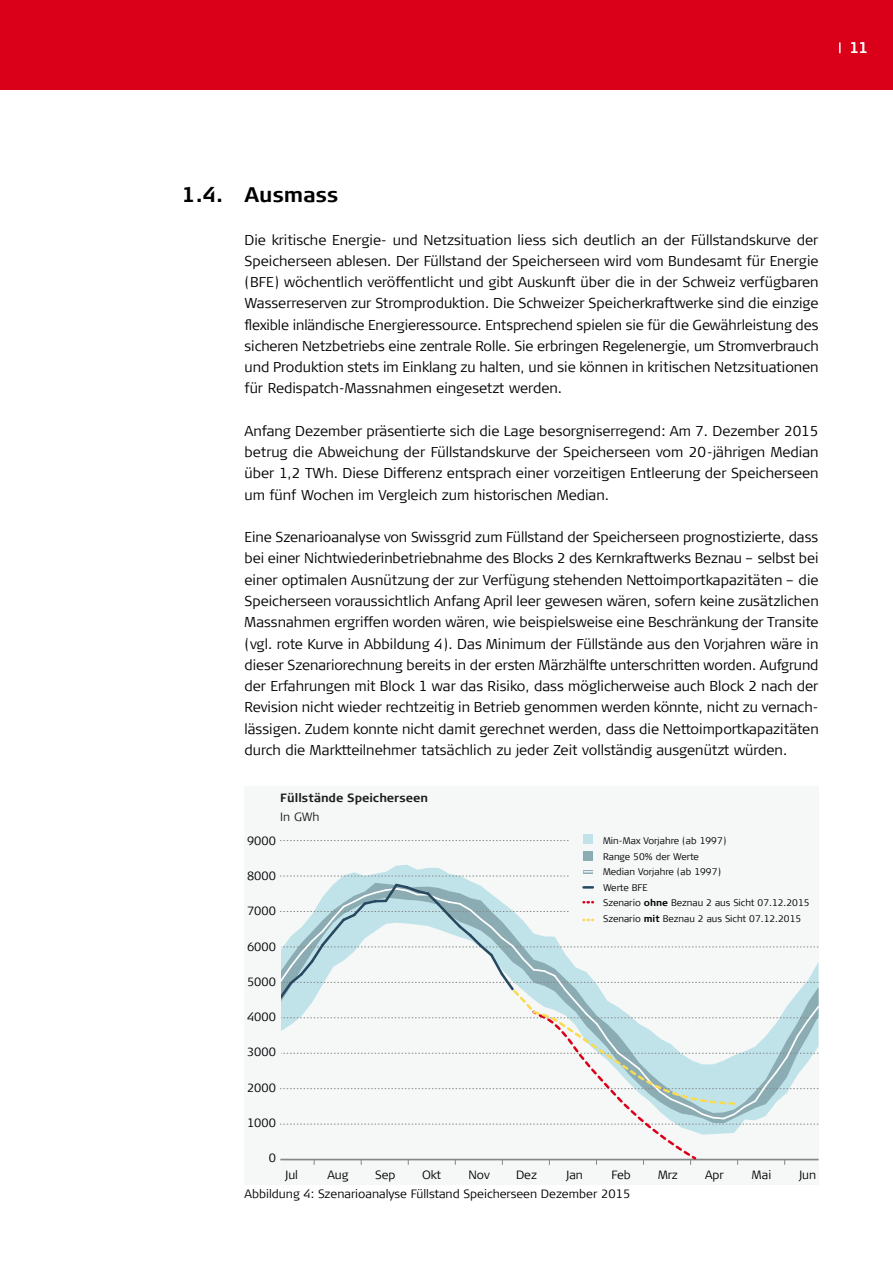
<style>
.page{position:relative;width:893px;height:1263px;background:#fff}
.page>*{position:absolute;margin:0;border:0;box-sizing:border-box;transform-origin:0 0}
.t1{font:700 21px "Signa Column";color:#000}
.t2{font:15px "Signa Column";color:#fff}
._03_Fließtext{font:300 14.25px/21.3px "Signa Column";color:#000;text-align:justify}
._04_Bildunterschrift{font:300 12px "Signa Column";color:#000}
.t3{font:300 11.85px "Signa Column";color:#000204}
.t4{font:700 11.85px/19px "Signa Column";color:#1b1e1d}
.t5{font:300 9.6px/15.5px "Signa Column";color:#000204}
.s1{font-weight:300}
.s2{font-weight:700}
</style>
<div class="page">
<div style="left:0;top:0;width:893px;height:90px;background:#da001a"></div>
<div style="left:244px;top:786px;width:575px;height:398px;background:#f6f7f7"></div>
<svg style="left:280px;top:840px;width:289px;height:1px"></svg>
<div style="left:584px;top:834px;width:9px;height:10px;background:#c0e3ea"></div>
<div style="left:584px;top:851px;width:9px;height:10px;background:#8cacb4"></div>
<svg style="left:280px;top:870px;width:539px;height:295px"></svg>
<p class="t2" style="left:850px;top:39px;width:20px">11</p>
<p class="t1" style="left:182px;top:182px;width:158px">1.4. Ausmass</p>
<p class="_03_Fließtext" style="left:244px;top:229px;width:576px">Die kritische Energie- und Netzsituation liess sich deutlich an der Füllstandskurve der Speicherseen ablesen. Der Füllstand der Speicherseen wird vom Bundesamt für Energie (BFE) wöchentlich veröffentlicht und gibt Auskunft über die in der Schweiz verfügbaren Wasserreserven zur Stromproduktion. Die Schweizer Speicherkraftwerke sind die einzige flexible inländische Energieressource. Entsprechend spielen sie für die Gewährleistung des sicheren Netzbetriebs eine zentrale Rolle. Sie erbringen Regelenergie, um Stromverbrauch und Produktion stets im Einklang zu halten, und sie können in kritischen Netzsituationen für Redispatch-Massnahmen eingesetzt werden.</p>
<p class="_03_Fließtext" style="left:244px;top:420px;width:576px">Anfang Dezember präsentierte sich die Lage besorgniserregend: Am 7. Dezember 2015 betrug die Abweichung der Füllstandskurve der Speicherseen vom 20-jährigen Median über 1,2 TWh. Diese Differenz entsprach einer vorzeitigen Entleerung der Speicherseen um fünf Wochen im Vergleich zum historischen Median.</p>
<p class="_03_Fließtext" style="left:244px;top:527px;width:576px">Eine Szenarioanalyse von Swissgrid zum Füllstand der Speicherseen prognostizierte, dass bei einer Nichtwiederinbetriebnahme des Blocks 2 des Kernkraftwerks Beznau – selbst bei einer optimalen Ausnützung der zur Verfügung stehenden Nettoimportkapazitäten – die Speicherseen voraussichtlich Anfang April leer gewesen wären, sofern keine zusätzlichen Massnahmen ergriffen worden wären, wie beispielsweise eine Beschränkung der Transite (vgl. rote Kurve in Abbildung 4). Das Minimum der Füllstände aus den Vorjahren wäre in dieser Szenariorechnung bereits in der ersten Märzhälfte unterschritten worden. Aufgrund der Erfahrungen mit Block 1 war das Risiko, dass möglicherweise auch Block 2 nach der Revision nicht wieder rechtzeitig in Betrieb genommen werden könnte, nicht zu vernach&shy;lässigen. Zudem konnte nicht damit gerechnet werden, dass die Nettoimportkapazitäten durch die Marktteilnehmer tatsächlich zu jeder Zeit vollständig ausgenützt würden.</p>
<p class="t4" style="left:280px;top:788px;width:149px">Füllstände Speicherseen<br><span class="s1">In GWh</span></p>
<p class="t3" style="left:247px;top:834px;width:30px">9000</p>
<p class="t3" style="left:247px;top:869px;width:30px">8000</p>
<p class="t3" style="left:247px;top:904px;width:30px">7000</p>
<p class="t3" style="left:247px;top:940px;width:30px">6000</p>
<p class="t3" style="left:247px;top:975px;width:30px">5000</p>
<p class="t3" style="left:247px;top:1010px;width:30px">4000</p>
<p class="t3" style="left:247px;top:1045px;width:30px">3000</p>
<p class="t3" style="left:247px;top:1081px;width:30px">2000</p>
<p class="t3" style="left:247px;top:1116px;width:30px">1000</p>
<p class="t3" style="left:269px;top:1151px;width:9px">0</p>
<p class="t5" style="left:603px;top:833px;width:208px">Min-Max Vorjahre (ab 1997)<br>Range 50% der Werte<br>Median Vorjahre (ab 1997)<br>Werte BFE<br>Szenario <span class="s2">ohne</span> Beznau 2 aus Sicht 07.12.2015<br>Szenario <span class="s2">mit</span> Beznau 2 aus Sicht 07.12.2015</p>
<p class="t3" style="left:285px;top:1168px;width:14px">Jul</p>
<p class="t3" style="left:327px;top:1168px;width:23px">Aug</p>
<p class="t3" style="left:375px;top:1168px;width:22px">Sep</p>
<p class="t3" style="left:422px;top:1168px;width:21px">Okt</p>
<p class="t3" style="left:468px;top:1168px;width:23px">Nov</p>
<p class="t3" style="left:516px;top:1168px;width:22px">Dez</p>
<p class="t3" style="left:566px;top:1168px;width:18px">Jan</p>
<p class="t3" style="left:611px;top:1168px;width:21px">Feb</p>
<p class="t3" style="left:658px;top:1168px;width:21px">Mrz</p>
<p class="t3" style="left:705px;top:1168px;width:20px">Apr</p>
<p class="t3" style="left:752px;top:1168px;width:21px">Mai</p>
<p class="t3" style="left:799px;top:1168px;width:18px">Jun</p>
<p class="_04_Bildunterschrift" style="left:244px;top:1187px;width:387px">Abbildung 4: Szenarioanalyse Füllstand Speicherseen Dezember 2015</p>
</div>
